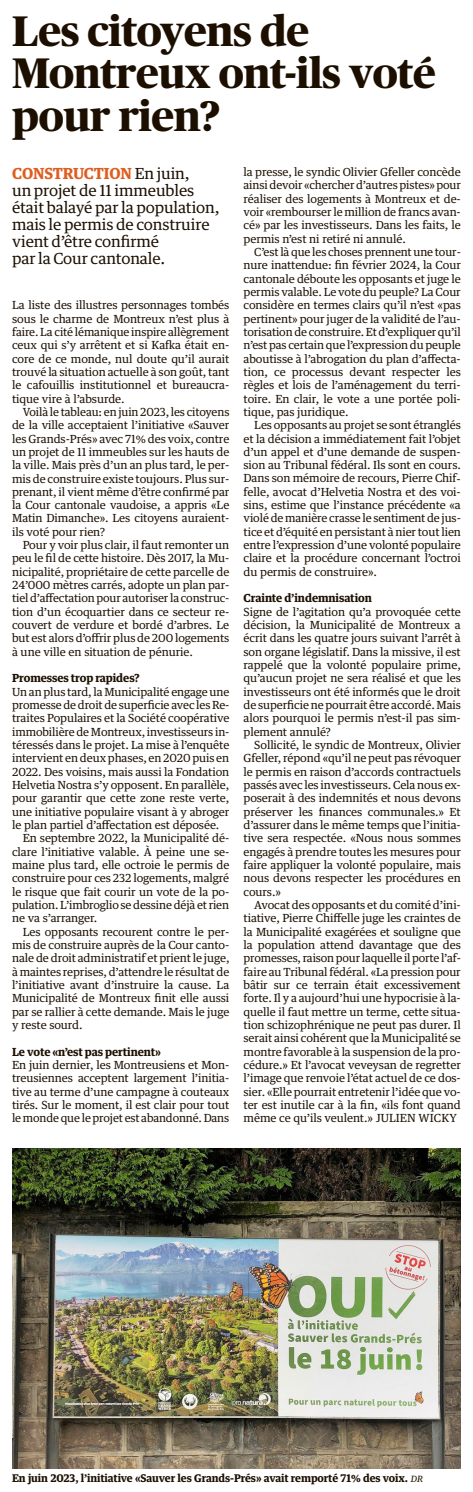
<style>
.page{position:relative;width:473px;height:1492px;background:#fff}
.page>*{position:absolute;margin:0;border:0;box-sizing:border-box;transform-origin:0 0}
.t1{font:42.62px/42.6px "Publico Headline Extrabold OV AUYXCI";letter-spacing:-.01em;color:#1c0f00}
.t2{font:15.38px/17px "Guardian Text Egyp Regular OV AUYXCE";letter-spacing:-.01em;color:#1c0f00}
.t3{font:15.38px "Guardian Text Egyp Bold OV AUYXCD";letter-spacing:-.015em;color:#de5e1f}
.t4{font:11.25px/13.4px "Guardian Text Egyp Regular OV AUYXCE";letter-spacing:-.01em;color:#1c0f00;text-align:justify}
.t5{font:11.25px "Guardian Text Egyp Bold OV AUYXCD";letter-spacing:-.01em;color:#1c0f00}
.t6{font:10.62px "Guardian Text Egyp Bold OV AUYXCD";letter-spacing:-.01em;color:#1c0f00}
.s1{font-family:"Guardian Text Egyp Regular OV AUYXCE";color:#1c0f00}
.s2{font-family:"Guardian Text Egyp Regular It OV AUYXCJ";font-size:8.62px}
</style>
<div class="page">
<img style="left:12px;top:1148px;width:449px;height:320px">
<h1 class="t1" style="left:12px;top:9px;width:425px">Les citoyens de<br>Montreux ont-ils voté pour rien?</h1>
<p class="t4" style="left:244px;top:165px;width:219px">la presse, le syndic Olivier Gfeller concède ainsi devoir «chercher d’autres pistes» pour réaliser des logements à Montreux et de&shy;voir «rembourser le million de francs avan&shy;cé» par les investisseurs. Dans les faits, le permis n’est ni retiré ni annulé.</p>
<p class="t4" style="left:244px;top:245px;width:219px;text-indent:11px">C’est là que les choses prennent une tour&shy;nure inattendue: fin février 2024, la Cour cantonale déboute les opposants et juge le permis valable. Le vote du peuple? La Cour considère en termes clairs qu’il n’est «pas pertinent» pour juger de la validité de l’au&shy;torisation de construire. Et d’expliquer qu’il n’est pas certain que l’expression du peuple aboutisse à l’abrogation du plan d’affecta&shy;tion, ce processus devant respecter les règles et lois de l’aménagement du terri&shy;toire. En clair, le vote a une portée poli&shy;tique, pas juridique.</p>
<p class="t4" style="left:244px;top:418px;width:219px;text-indent:11px">Les opposants au projet se sont étranglés et la décision a immédiatement fait l’objet d’un appel et d’une demande de suspen&shy;sion au Tribunal fédéral. Ils sont en cours.<br>Dans son mémoire de recours, Pierre Chif&shy;felle, avocat d’Helvetia Nostra et des voi&shy;sins, estime que l’instance précédente «a violé de manière crasse le sentiment de jus&shy;tice et d’équité en persistant à nier tout lien entre l’expression d’une volonté populaire claire et la procédure concernant l’octroi du permis de construire».</p>
<p class="t5" style="left:244px;top:592px;width:130px">Crainte d’indemnisation</p>
<p class="t4" style="left:244px;top:605px;width:219px">Signe de l’agitation qu’a provoquée cette décision, la Municipalité de Montreux a écrit dans les quatre jours suivant l’arrêt à son organe législatif. Dans la missive, il est rappelé que la volonté populaire prime, qu’aucun projet ne sera réalisé et que les investisseurs ont été informés que le droit de superficie ne pourrait être accordé. Mais alors pourquoi le permis n’est-il pas sim&shy;plement annulé?</p>
<p class="t4" style="left:244px;top:738px;width:219px;text-indent:11px">Sollicité, le syndic de Montreux, Olivier Gfeller, répond «qu’il ne peut pas révoquer le permis en raison d’accords contractuels passés avec les investisseurs. Cela nous ex&shy;poserait à des indemnités et nous devons préserver les finances communales.» Et d’assurer dans le même temps que l’initia&shy;tive sera respectée. «Nous nous sommes engagés à prendre toutes les mesures pour faire appliquer la volonté populaire, mais nous devons respecter les procédures en cours.»</p>
<p class="t4" style="left:244px;top:898px;width:219px;text-indent:11px">Avocat des opposants et du comité d’ini&shy;tiative, Pierre Chiffelle juge les craintes de la Municipalité exagérées et souligne que la population attend davantage que des promesses, raison pour laquelle il porte l’af&shy;faire au Tribunal fédéral. «La pression pour bâtir sur ce terrain était excessivement forte. Il y a aujourd’hui une hypocrisie à la&shy;quelle il faut mettre un terme, cette situa&shy;tion schizophrénique ne peut pas durer. Il serait ainsi cohérent que la Municipalité se montre favorable à la suspension de la pro&shy;cédure.» Et l’avocat veveysan de regretter l’image que renvoie l’état actuel de ce dos&shy;sier. «Elle pourrait entretenir l’idée que vo&shy;ter est inutile car à la fin, «ils font quand même ce qu’ils veulent.» JULIEN WICKY</p>
<h2 class="t3" style="left:12px;top:165px;width:179px">CONSTRUCTION <span class="s1">En juin,</span></h2>
<h2 class="t2" style="left:12px;top:182px;width:209px">un projet de 11 immeubles était balayé par la population, mais le permis de construire vient d’être confirmé<br>par la Cour cantonale.</h2>
<p class="t4" style="left:12px;top:298px;width:219px">La liste des illustres personnages tombés sous le charme de Montreux n’est plus à faire. La cité lémanique inspire allègrement ceux qui s’y arrêtent et si Kafka était en&shy;core de ce monde, nul doute qu’il aurait trouvé la situation actuelle à son goût, tant le cafouillis institutionnel et bureaucra&shy;tique vire à l’absurde.</p>
<p class="t4" style="left:12px;top:405px;width:219px;text-indent:11px">Voilà le tableau: en juin 2023, les citoyens de la ville acceptaient l’initiative «Sauver les Grands-Prés» avec 71% des voix, contre un projet de 11 immeubles sur les hauts de la ville. Mais près d’un an plus tard, le per&shy;mis de construire existe toujours. Plus sur&shy;prenant, il vient même d’être confirmé par la Cour cantonale vaudoise, a appris «Le Matin Dimanche». Les citoyens auraient&shy;ils voté pour rien?</p>
<p class="t4" style="left:12px;top:538px;width:219px;text-indent:11px">Pour y voir plus clair, il faut remonter un peu le fil de cette histoire. Dès 2017, la Mu&shy;nicipalité, propriétaire de cette parcelle de 24’000 mètres carrés, adopte un plan par&shy;tiel d’affectation pour autoriser la construc&shy;tion d’un écoquartier dans ce secteur re&shy;couvert de verdure et bordé d’arbres. Le but est alors d’offrir plus de 200 logements à une ville en situation de pénurie.</p>
<p class="t5" style="left:12px;top:672px;width:129px">Promesses trop rapides?</p>
<p class="t4" style="left:12px;top:685px;width:219px">Un an plus tard, la Municipalité engage une</p>
<p class="t4" style="left:12px;top:698px;width:219px">promesse de droit de superficie avec les Re-</p>
<p class="t4" style="left:12px;top:712px;width:219px">traites Populaires et la Société coopérative</p>
<p class="t4" style="left:12px;top:725px;width:219px">immobilière de Montreux, investisseurs in-</p>
<p class="t4" style="left:12px;top:738px;width:219px">téressés dans le projet. La mise à l’enquête</p>
<p class="t4" style="left:12px;top:751px;width:219px">intervient en deux phases, en 2020 puis en</p>
<p class="t4" style="left:12px;top:765px;width:219px">2022. Des voisins, mais aussi la Fondation</p>
<p class="t4" style="left:12px;top:778px;width:219px">Helvetia Nostra s’y opposent. En parallèle,</p>
<p class="t4" style="left:12px;top:791px;width:219px">pour garantir que cette zone reste verte,</p>
<p class="t4" style="left:12px;top:805px;width:219px">une initiative populaire visant à y abroger</p>
<p class="t4" style="left:12px;top:818px;width:209px">le plan partiel d’affectation est déposée.</p>
<p class="t4" style="left:23px;top:831px;width:208px">En septembre 2022, la Municipalité dé-</p>
<p class="t4" style="left:12px;top:845px;width:219px">clare l’initiative valable. À peine une se-</p>
<p class="t4" style="left:12px;top:858px;width:219px">maine plus tard, elle octroie le permis de</p>
<p class="t4" style="left:12px;top:871px;width:219px">construire pour ces 232 logements, malgré</p>
<p class="t4" style="left:12px;top:885px;width:219px">le risque que fait courir un vote de la po-</p>
<p class="t4" style="left:12px;top:898px;width:219px">pulation. L’imbroglio se dessine déjà et rien</p>
<p class="t4" style="left:12px;top:911px;width:87px">ne va s’arranger.</p>
<p class="t4" style="left:23px;top:925px;width:208px">Les opposants recourent contre le per-</p>
<p class="t4" style="left:12px;top:938px;width:219px">mis de construire auprès de la Cour canto-</p>
<p class="t4" style="left:12px;top:951px;width:219px">nale de droit administratif et prient le juge,</p>
<p class="t4" style="left:12px;top:965px;width:219px">à maintes reprises, d’attendre le résultat de</p>
<p class="t4" style="left:12px;top:978px;width:219px">l’initiative avant d’instruire la cause. La</p>
<p class="t4" style="left:12px;top:991px;width:219px">Municipalité de Montreux finit elle aussi</p>
<p class="t4" style="left:12px;top:1005px;width:219px">par se rallier à cette demande. Mais le juge</p>
<p class="t4" style="left:12px;top:1018px;width:72px">y reste sourd.</p>
<p class="t5" style="left:12px;top:1045px;width:150px">Le vote «n’est pas pertinent»</p>
<p class="t4" style="left:12px;top:1058px;width:219px">En juin dernier, les Montreusiens et Mon&shy;treusiennes acceptent largement l’initia&shy;tive au terme d’une campagne à couteaux tirés. Sur le moment, il est clair pour tout le monde que le projet est abandonné. Dans</p>
<p class="t6" style="left:12px;top:1472px;width:412px">En juin 2023, l’initiative «Sauver les Grands-Prés» avait remporté 71% des voix. <span class="s2">DR</span></p>
</div>
